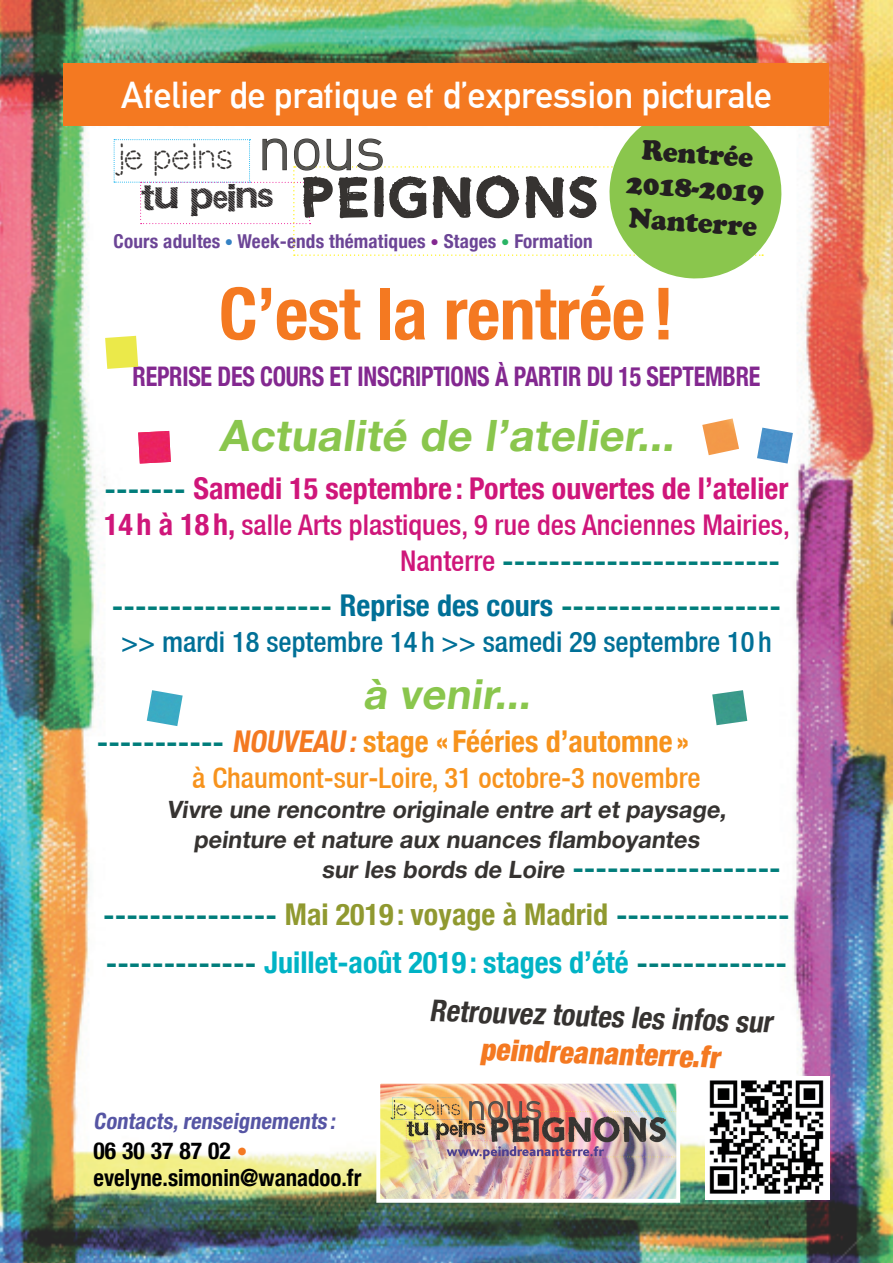
<style>
.page{position:relative;width:893px;height:1263px;background:#fff}
.page>*{position:absolute;margin:0;border:0;box-sizing:border-box;transform-origin:0 0}
.t1{font:700 condensed 72.3px "Helvetica Neue";letter-spacing:-.01em;color:#f47921}
.t2{font:300 62.4px "DIN";color:#565552}
.t3{font:700 43.5px "Helvetica Neue LT Std";color:#8ac64d}
.t4{font:700 41.55px "Helvetica Neue LT Std";color:#8ac64d}
.t5{font:39px "Gift Wrap";letter-spacing:.005em;color:#231f20}
.t6{font:36.6px "Alte DIN1451 Mittelschrift";letter-spacing:-.01em;color:#fff}
.t7{font:36px "Mix Stitch";color:#363331}
.t8{font:700 condensed 30px "Helvetica Neue";color:#00b3c5}
.t9{font:700 condensed 30px "Helvetica Neue";color:#cf167a}
.t10{font:700 condensed 30px "Helvetica Neue";color:#f7931d}
.t11{font:700 condensed 30px "Helvetica Neue";color:#363331}
.t12{font:900 condensed 30px "Helvetica Neue";color:#f47921}
.t13{font:900 28.65px/34.3px "Cooper";color:#231f20;text-align:center}
.t14{font:700 28.5px/45.5px "Helvetica Neue LT Std";color:#007d7b;text-align:right}
.t15{font:500 condensed 28.5px "Helvetica Neue";color:#cf167a}
.t16{font:500 condensed 28.5px "Helvetica Neue";color:#007097}
.t17{font:500 condensed 28.5px "Helvetica Neue";color:#f7931d}
.t18{font:700 condensed 27px "Helvetica Neue";letter-spacing:-.01em;color:#832890;scale:.89 1}
.t19{font:700 24px "Helvetica Neue LT Std";color:#363331}
.t20{font:700 condensed 23.55px/27px "Helvetica Neue";color:#000}
.t21{font:700 condensed 22.35px "Helvetica Neue";color:#5655a4}
.t22{font:700 condensed 19.2px "Helvetica Neue";letter-spacing:.01em;color:#6c4596}
.s1{font-size:16.8px;color:#3582c4}
.s2{font-size:16.8px;color:#832890}
.s3{font-size:16.8px;color:#29b465}
.s4{font-family:"Helvetica Neue LT Std";font-stretch:normal;font-size:28.5px;color:#007d7b}
.s5{font-weight:700;font-size:30px}
.s6{font-family:"Helvetica Neue";font-weight:500;font-stretch:condensed;color:#cf167a}
.s7{font-family:"Helvetica Neue";font-stretch:condensed;font-size:30px;color:#007097}
.s8{color:#f47921}
.s9{color:#fff}
.s10{font-size:28.5px;color:#fff}
.s11{font-size:28.5px;color:#007d7b}
.s12{font-family:"Helvetica Neue";font-stretch:condensed;font-size:30px;color:#909930}
.s13{font-size:21.45px;color:#f47921}
</style>
<div class="page">
<img style="left:0;top:0;width:893px;height:1263px">
<img style="left:381px;top:1085px;width:294px;height:113px">
<div style="left:376px;top:1080px;width:304px;height:123px;border:4px solid #fff"></div>
<div style="left:163px;top:537px;width:595px;height:484px;background:#fff"></div>
<img style="left:147px;top:690px;width:36px;height:36px">
<img style="left:757px;top:428px;width:36px;height:35px">
<img style="left:138px;top:431px;width:33px;height:32px">
<img style="left:702px;top:418px;width:37px;height:37px">
<img style="left:105px;top:336px;width:33px;height:33px">
<svg style="left:114px;top:126px;width:670px;height:155px"></svg>
<div style="left:64px;top:64px;width:765px;height:62px;background:#f47921"></div>
<img style="left:712px;top:690px;width:35px;height:35px">
<img style="left:705px;top:1076px;width:124px;height:123px">
<p class="t6" style="left:121px;top:73px;width:652px">Atelier de pratique et d’expression picturale</p>
<h2 class="t2" style="left:257px;top:109px;width:130px">nous</h2>
<p class="t13" style="left:630px;top:132px;width:139px;rotate:4deg">Rentrée<br>2018-2019<br>Nanterre</p>
<p class="t7" style="left:119px;top:139px;width:116px">je peins</p>
<h3 class="t5" style="left:141px;top:182px;width:134px">tu peins</h3>
<p class="t22" style="left:114px;top:230px;width:481px">Cours adultes <span class="s1">•</span> Week-ends thématiques <span class="s2">•</span> Stages <span class="s3">•</span> Formation</p>
<h1 class="t1" style="left:219px;top:270px;width:457px">C’est la rentrée!</h1>
<p class="t18" style="left:133px;top:360px;width:707px">REPRISE DES COURS ET INSCRIPTIONS À PARTIR DU 15 SEPTEMBRE</p>
<h3 class="t3" style="left:219px;top:409px;width:464px">Actualité de l’atelier...</h3>
<p class="t9" style="left:105px;top:470px;width:685px"><span class="s4">-------</span> Samedi 15 septembre : Portes ouvertes de l’atelier</p>
<p class="t15" style="left:104px;top:508px;width:687px"><span class="s5">14 h à 18h,</span> salle Arts plastiques, 9 rue des Anciennes Mairies,</p>
<p class="t14" style="left:112px;top:537px;width:671px"><span class="s6">Nanterre</span> ------------------------<br>------------------- <span class="s7">Reprise des cours</span> -------------------</p>
<p class="t16" style="left:121px;top:625px;width:652px">&gt;&gt; mardi 18 septembre 14 h &gt;&gt; samedi 29 septembre 10 h</p>
<h3 class="t4" style="left:363px;top:668px;width:176px">à venir...</h3>
<p class="t10" style="left:97px;top:723px;width:701px"><span class="s4">-----------</span> <span class="s8">NOUVEAU:</span> stage « Fééries d’automne »<span class="s9">ee</span><span class="s10">eeeeee</span></p>
<p class="t17" style="left:192px;top:761px;width:510px">à Chaumont-sur-Loire, 31 octobre-3 novembre</p>
<p class="t19" style="left:167px;top:794px;width:565px">Vivre une rencontre originale entre art et paysage,</p>
<p class="t19" style="left:194px;top:824px;width:511px">peinture et nature aux nuances flamboyantes</p>
<p class="t19" style="left:321px;top:854px;width:461px">sur les bords de Loire <span class="s11">------------------</span></p>
<p class="t14" style="left:103px;top:892px;width:688px">--------------- <span class="s12">Mai 2019 : voyage à Madrid</span> ---------------</p>
<p class="t8" style="left:106px;top:944px;width:683px"><span class="s4">-------------</span> Juillet-août 2019 : stages d’été <span class="s4">-------------</span></p>
<p class="t21" style="left:94px;top:1107px;width:247px">Contacts,renseignements :</p>
<p class="t20" style="left:94px;top:1136px;width:269px">06 30 37 87 02 <span class="s13">• </span>evelyne.simonin@wanadoo.fr</p>
<p class="t11" style="left:430px;top:992px;width:344px;rotate:2deg">Retrouvez toutes les infos sur</p>
<p class="t12" style="left:481px;top:1031px;width:241px;rotate:2deg">peindreananterre.fr</p>
</div>
